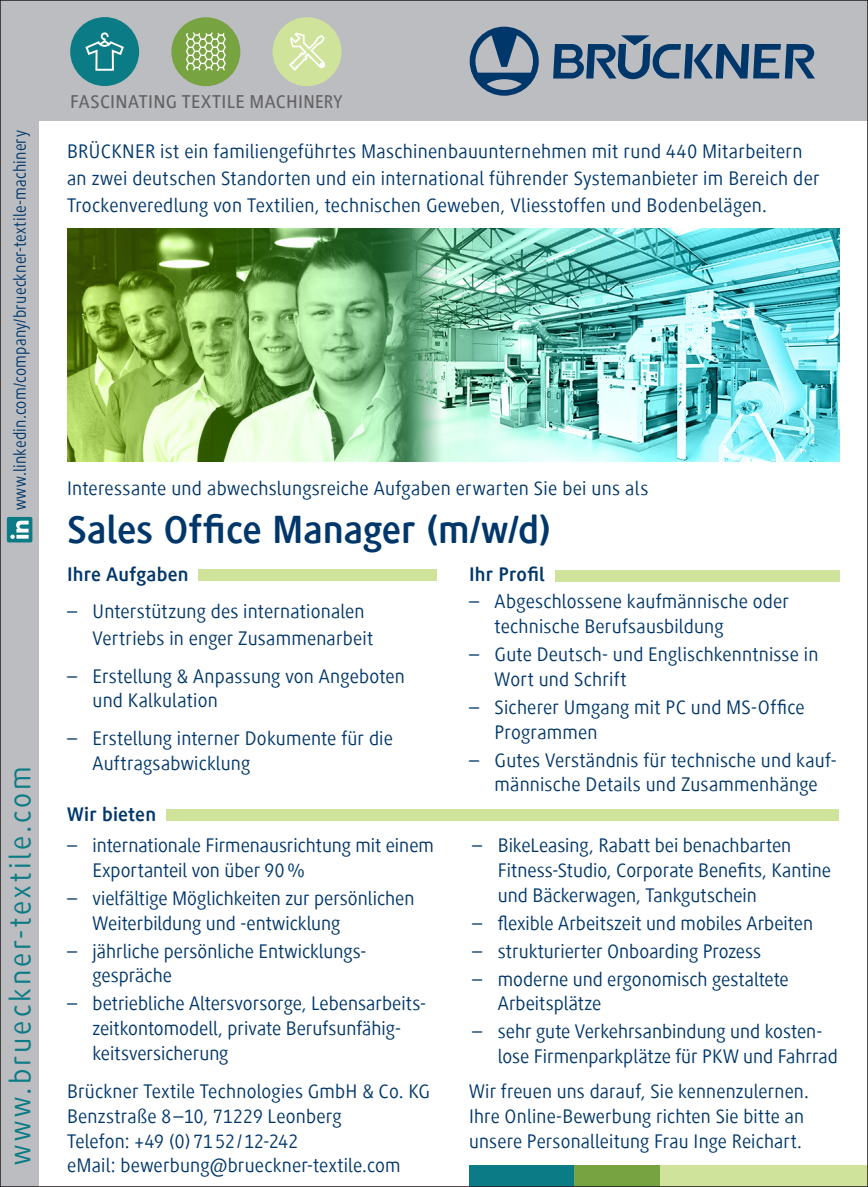
<style>
.page{position:relative;width:868px;height:1187px;background:#fff}
.page>*{position:absolute;margin:0;border:0;box-sizing:border-box;transform-origin:0 0}
.Subhead_9_12pt{font:700 40.5px "Generis Simple Com";letter-spacing:-.005em;color:#00376b}
.Subhead_9_12pt-2{font:31.05px "Generis Simple Com";letter-spacing:.095em;color:#0b7b85}
.Subhead_9_12pt-3{font:20.25px/24.8px "Generis Simple Com";letter-spacing:.005em;color:#00376b}
.Subhead_9_12pt-4{font:700 20.25px "Generis Simple Com";letter-spacing:.01em;color:#00376b}
.t1{font:500 19.12px "Generis Simple Com";letter-spacing:.02em;color:#636366}
.Subhead_9_12pt-5{font:18px "Generis Simple Com";letter-spacing:.015em;color:#00376b;scale:.93 1}
</style>
<div class="page">
<div style="left:0;top:0;width:867px;height:121px;background:#bcbdc0"></div>
<div style="left:0;top:53px;width:38px;height:1133px;background:#bcbdc0"></div>
<div style="left:659px;top:1165px;width:208px;height:21px;background:#d0e39a"></div>
<div style="left:469px;top:1165px;width:105px;height:21px;background:#0b7b85"></div>
<div style="left:574px;top:1165px;width:85px;height:21px;background:#78a341"></div>
<div style="left:70px;top:17px;width:69px;height:69px;background:#0b7b85;border-radius:50%"></div>
<svg style="left:85px;top:32px;width:39px;height:39px"></svg>
<div style="left:171px;top:17px;width:69px;height:69px;background:#78a341;border-radius:50%"></div>
<svg style="left:186px;top:33px;width:40px;height:38px"></svg>
<div style="left:272px;top:17px;width:69px;height:69px;background:#d0e39a;border-radius:50%"></div>
<svg style="left:289px;top:33px;width:36px;height:38px"></svg>
<svg style="left:469px;top:27px;width:69px;height:69px"></svg>
<svg style="left:553px;top:35px;width:261px;height:44px"></svg>
<div style="left:7px;top:517px;width:25px;height:25px;background:#0b7b85;border-radius:2px"></div>
<svg style="left:10px;top:520px;width:19px;height:19px"></svg>
<img style="left:67px;top:228px;width:772px;height:233px">
<div style="left:199px;top:569px;width:238px;height:11px;background:#d0e39a"></div>
<div style="left:555px;top:570px;width:284px;height:12px;background:#d0e39a"></div>
<div style="left:166px;top:809px;width:672px;height:12px;background:#d0e39a"></div>
<p class="t1" style="left:70px;top:91px;width:274px">FASCINATING TEXTILE MACHINERY</p>
<p class="Subhead_9_12pt-5" style="left:10px;top:510px;width:410px;rotate:-90deg">www.linkedin.com/company/brueckner-textile-machinery</p>
<p class="Subhead_9_12pt-3" style="left:67px;top:138px;width:754px;line-height:27px">BRÜCKNER ist ein familiengeführtes Maschinenbauunternehmen mit rund 440 Mitarbeitern an zwei deutschen Standorten und ein international führender Systemanbieter im Bereich der<br>Trockenveredlung von Textilien, technischen Geweben, Vliesstoffen und Bodenbelägen.</p>
<p class="Subhead_9_12pt-3" style="left:67px;top:476px;width:582px">Interessante und abwechslungsreiche Aufgaben erwarten Sie bei uns als</p>
<p class="Subhead_9_12pt-2" style="left:3px;top:1164px;width:400px;rotate:-90deg">www.brueckner-textile.com</p>
<p class="Subhead_9_12pt" style="left:67px;top:507px;width:486px">Sales Office Manager (m/w/d)</p>
<p class="Subhead_9_12pt-4" style="left:67px;top:562px;width:123px">Ihre Aufgaben</p>
<p class="Subhead_9_12pt-3" style="left:92px;top:598px;width:282px;line-height:27px;text-indent:-26px">– Unterstützung des internationalen<br>Vertriebs in enger Zusammenarbeit</p>
<p class="Subhead_9_12pt-3" style="left:92px;top:663px;width:314px;text-indent:-26px">– Erstellung &amp; Anpassung von Angeboten und Kalkulation</p>
<p class="Subhead_9_12pt-3" style="left:92px;top:726px;width:302px;text-indent:-26px">– Erstellung interner Dokumente für die<br>Auftragsabwicklung</p>
<p class="Subhead_9_12pt-4" style="left:469px;top:562px;width:77px">Ihr Profil</p>
<p class="Subhead_9_12pt-3" style="left:494px;top:589px;width:296px;text-indent:-26px">– Abgeschlossene kaufmännische oder technische Berufsausbildung</p>
<p class="Subhead_9_12pt-3" style="left:494px;top:642px;width:325px;text-indent:-26px">– Gute Deutsch- und Englischkenntnisse in<br>Wort und Schrift</p>
<p class="Subhead_9_12pt-3" style="left:494px;top:695px;width:311px;text-indent:-26px">– Sicherer Umgang mit PC und MS-Office<br>Programmen</p>
<p class="Subhead_9_12pt-3" style="left:469px;top:747px;width:367px;text-align:center">– Gutes Verständnis für technische und kauf&shy;männische Details und Zusammenhänge</p>
<p class="Subhead_9_12pt-4" style="left:67px;top:803px;width:91px">Wir bieten</p>
<p class="Subhead_9_12pt-3" style="left:92px;top:833px;width:343px;text-indent:-26px">– internationale Firmenausrichtung mit einem<br>Exportanteil von über 90%</p>
<p class="Subhead_9_12pt-3" style="left:92px;top:886px;width:323px;text-indent:-26px">– vielfältige Möglichkeiten zur persönlichen<br>Weiterbildung und -entwicklung</p>
<p class="Subhead_9_12pt-3" style="left:92px;top:938px;width:274px;text-indent:-26px">– jährliche persönliche Entwicklungs&shy;gespräche</p>
<p class="Subhead_9_12pt-3" style="left:92px;top:991px;width:335px;text-indent:-26px">– betriebliche Altersvorsorge, Lebensarbeits&shy;zeitkontomodell, private Berufsunfähig&shy;keitsversicherung</p>
<p class="Subhead_9_12pt-3" style="left:67px;top:1079px;width:364px">Brückner Textile Technologies GmbH &amp; Co. KG</p>
<p class="Subhead_9_12pt-3" style="left:67px;top:1103px;width:276px">Benzstraße 8–10, 71229 Leonberg</p>
<p class="Subhead_9_12pt-3" style="left:67px;top:1128px;width:232px">Telefon: +49 (0) 71 52 / 12-242</p>
<p class="Subhead_9_12pt-3" style="left:67px;top:1153px;width:335px">eMail: bewerbung@brueckner-textile.com</p>
<p class="Subhead_9_12pt-3" style="left:497px;top:833px;width:335px;text-indent:-26px">– BikeLeasing, Rabatt bei benachbarten<br>Fitness-Studio, Corporate Benefits, Kantine und Bäckerwagen, Tankgutschein</p>
<p class="Subhead_9_12pt-3" style="left:472px;top:910px;width:342px">– flexible Arbeitszeit und mobiles Arbeiten</p>
<p class="Subhead_9_12pt-3" style="left:472px;top:938px;width:290px">– strukturierter Onboarding Prozess</p>
<p class="Subhead_9_12pt-3" style="left:497px;top:966px;width:292px;text-indent:-26px">– moderne und ergonomisch gestaltete<br>Arbeitsplätze</p>
<p class="Subhead_9_12pt-3" style="left:497px;top:1019px;width:341px;text-indent:-26px">– sehr gute Verkehrsanbindung und kosten&shy;lose Firmenparkplätze für PKW und Fahrrad</p>
<p class="Subhead_9_12pt-3" style="left:469px;top:1079px;width:341px">Wir freuen uns darauf, Sie kennenzulernen.<br>Ihre Online-Bewerbung richten Sie bitte an unsere Personalleitung Frau Inge Reichart.</p>
</div>
